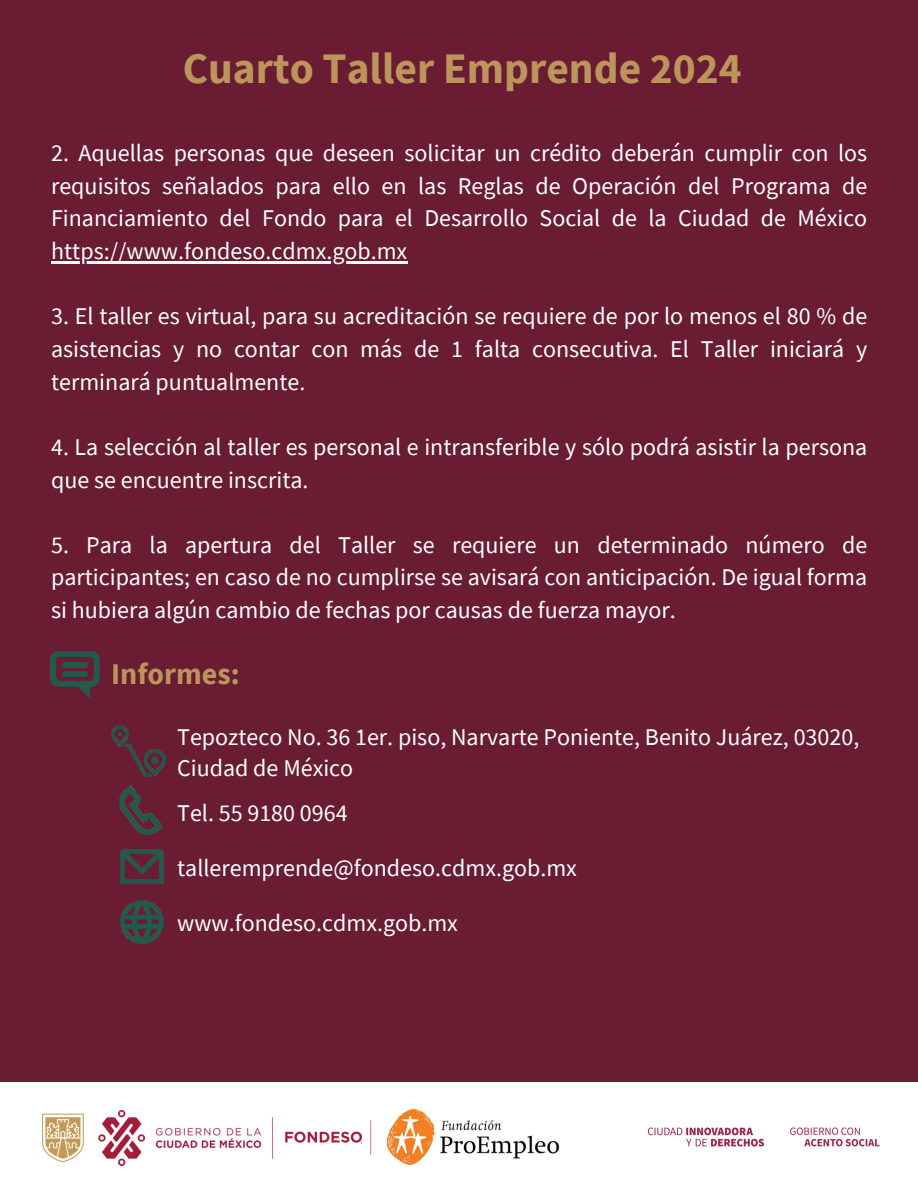
<style>
.page{position:relative;width:918px;height:1186px;background:#691c32}
.page>*{position:absolute;margin:0;border:0;box-sizing:border-box;transform-origin:0 0}
.t1{font:700 43.5px "Source Sans Pro";color:#bc955c}
.t2{font:700 30px "Source Sans Pro";color:#bc955c}
.t3{font:24px/32.7px "Source Sans Pro";color:#fff;text-align:justify}
</style>
<div class="page">
<div style="left:0;top:1082px;width:918px;height:104px;background:#fff"></div>
<img style="left:386px;top:1108px;width:174px;height:57px">
<img style="left:370px;top:1120px;width:2px;height:35px">
<img style="left:285px;top:1131px;width:77px;height:13px">
<img style="left:42px;top:1110px;width:231px;height:55px">
<hr style="left:51px;top:261px;width:356px;height:3px;background:#fff">
<img style="left:51px;top:651px;width:48px;height:46px">
<img style="left:111px;top:726px;width:54px;height:50px">
<img style="left:119px;top:785px;width:43px;height:49px">
<img style="left:120px;top:849px;width:43px;height:34px">
<img style="left:120px;top:900px;width:43px;height:43px">
<img style="left:647px;top:1127px;width:233px;height:20px">
<p class="t1" style="left:183px;top:40px;width:560px">Cuarto Taller Emprende 2024</p>
<p class="t3" style="left:51px;top:136px;width:818px">2. Aquellas personas que deseen solicitar un crédito deberán cumplir con los requisitos señalados para ello en las Reglas de Operación del Programa de Financiamiento del Fondo para el Desarrollo Social de la Ciudad de México</p>
<p class="t3" style="left:51px;top:234px;width:358px">https://www.fondeso.cdmx.gob.mx</p>
<p class="t3" style="left:51px;top:299px;width:818px">3. El taller es virtual, para su acreditación se requiere de por lo menos el 80 % de asistencias y no contar con más de 1 falta consecutiva. El Taller iniciará y terminará puntualmente.</p>
<p class="t3" style="left:51px;top:430px;width:818px">4. La selección al taller es personal e intransferible y sólo podrá asistir la persona que se encuentre inscrita.</p>
<p class="t3" style="left:51px;top:528px;width:818px">5. Para la apertura del Taller se requiere un determinado número de</p>
<h2 class="t3" style="left:51px;top:560px;width:818px">participantes; en caso de no cumplirse se avisará con anticipación. De igual forma si hubiera algún cambio de fechas por causas de fuerza mayor.</h2>
<p class="t2" style="left:111px;top:654px;width:130px">Informes:</p>
<p class="t3" style="left:177px;top:720px;width:684px">Tepozteco No. 36 1er. piso, Narvarte Poniente, Benito Juárez, 03020,</p>
<p class="t3" style="left:177px;top:751px;width:178px">Ciudad de México</p>
<p class="t3" style="left:177px;top:796px;width:172px">Tel. 55 9180 0964</p>
<p class="t3" style="left:177px;top:851px;width:401px">talleremprende@fondeso.cdmx.gob.mx</p>
<p class="t3" style="left:177px;top:906px;width:282px">www.fondeso.cdmx.gob.mx</p>
</div>
